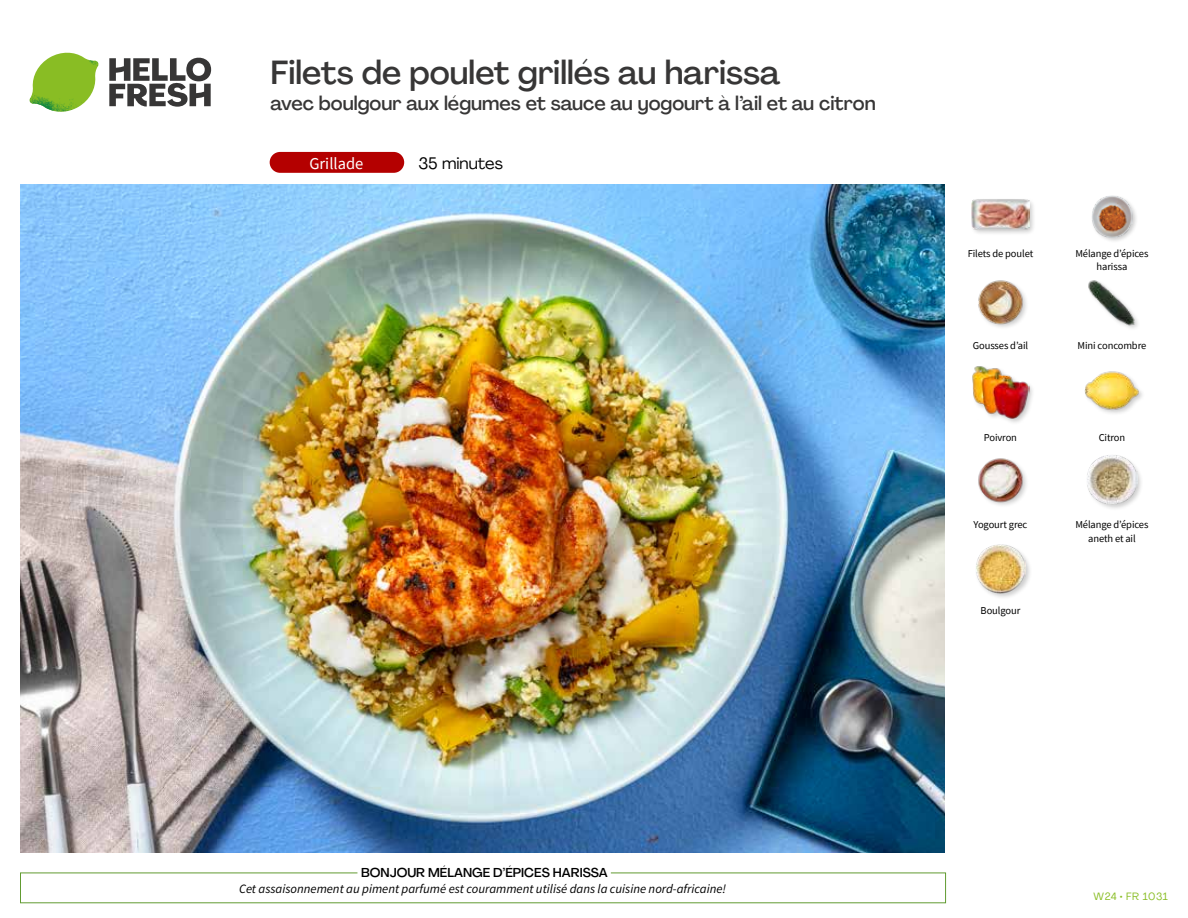
<style>
.page{position:relative;width:1188px;height:918px;background:#fff}
.page>*{position:absolute;margin:0;border:0;box-sizing:border-box;transform-origin:0 0}
.t1{font:500 33px "Agrandir";color:#373636}
.t2{font:500 19.5px "Agrandir";color:#373636}
.t3{font:16.5px "Agrandir";color:#000}
.t4{font:16.5px "Source Sans Pro";color:#fff}
.t5{font:italic 12.75px "Source Sans Pro";color:#000}
.t6{font:500 12.75px "Agrandir";color:#000}
.t7{font:10.5px/13.5px "Source Sans Pro";letter-spacing:-.01em;color:#000;text-align:center}
.t8{font:10.5px "Agrandir";letter-spacing:.05em;color:#89bd24}
</style>
<div class="page">
<svg style="left:109px;top:57px;width:102px;height:50px"></svg>
<svg style="left:34px;top:53px;width:62px;height:40px"></svg>
<img style="left:67px;top:53px;width:32px;height:26px">
<img style="left:33px;top:75px;width:59px;height:11px">
<img style="left:29px;top:79px;width:61px;height:33px">
<img style="left:65px;top:86px;width:27px;height:25px">
<img style="left:21px;top:184px;width:924px;height:668px">
<div style="left:270px;top:152px;width:134px;height:21px;background:#b40000;border-radius:10px"></div>
<div style="left:975px;top:543px;width:57px;height:57px;background:#000;opacity:.2"></div>
<img style="left:975px;top:544px;width:51px;height:50px">
<div style="left:1086px;top:454px;width:58px;height:57px;background:#000;opacity:.2"></div>
<img style="left:1087px;top:455px;width:50px;height:50px">
<img style="left:978px;top:458px;width:49px;height:48px">
<img style="left:1084px;top:371px;width:57px;height:43px">
<div style="left:972px;top:365px;width:63px;height:60px;background:#000;opacity:.2"></div>
<img style="left:972px;top:365px;width:57px;height:55px">
<img style="left:1088px;top:280px;width:50px;height:48px">
<img style="left:978px;top:280px;width:49px;height:48px">
<div style="left:1090px;top:194px;width:49px;height:50px;background:#000;opacity:.2"></div>
<img style="left:1091px;top:196px;width:42px;height:41px">
<div style="left:970px;top:197px;width:66px;height:39px;background:#000;opacity:.2"></div>
<img style="left:972px;top:197px;width:57px;height:39px">
<h1 class="t1" style="left:271px;top:52px;width:511px">Filets de poulet grillés au harissa</h1>
<h2 class="t2" style="left:271px;top:91px;width:607px">avec boulgour aux légumes et sauce au yogourt à l’ail et au citron</h2>
<h3 class="t4" style="left:309px;top:153px;width:56px">Grillade</h3>
<h3 class="t3" style="left:418px;top:153px;width:86px">35 minutes</h3>
<p class="t7" style="left:968px;top:246px;width:67px">Filets de poulet</p>
<p class="t7" style="left:1075px;top:246px;width:75px">Mélange d’épices harissa</p>
<p class="t7" style="left:973px;top:339px;width:57px">Gousses d’ail</p>
<p class="t7" style="left:1078px;top:339px;width:70px">Mini concombre</p>
<p class="t7" style="left:984px;top:431px;width:35px">Poivron</p>
<p class="t7" style="left:1099px;top:431px;width:28px">Citron</p>
<p class="t7" style="left:974px;top:518px;width:55px">Yogourt grec</p>
<p class="t7" style="left:1075px;top:518px;width:75px">Mélange d’épices aneth et ail</p>
<p class="t7" style="left:981px;top:604px;width:41px">Boulgour</p>
<p class="t6" style="left:361px;top:864px;width:248px">BONJOUR MÉLANGE D’ÉPICES HARISSA</p>
<p class="t5" style="left:239px;top:881px;width:489px">Cet assaisonnement au piment parfumé est couramment utilisé dans la cuisine nord-africaine!</p>
<p class="t8" style="left:1094px;top:890px;width:76px">W24 • FR 1031</p>
</div>
